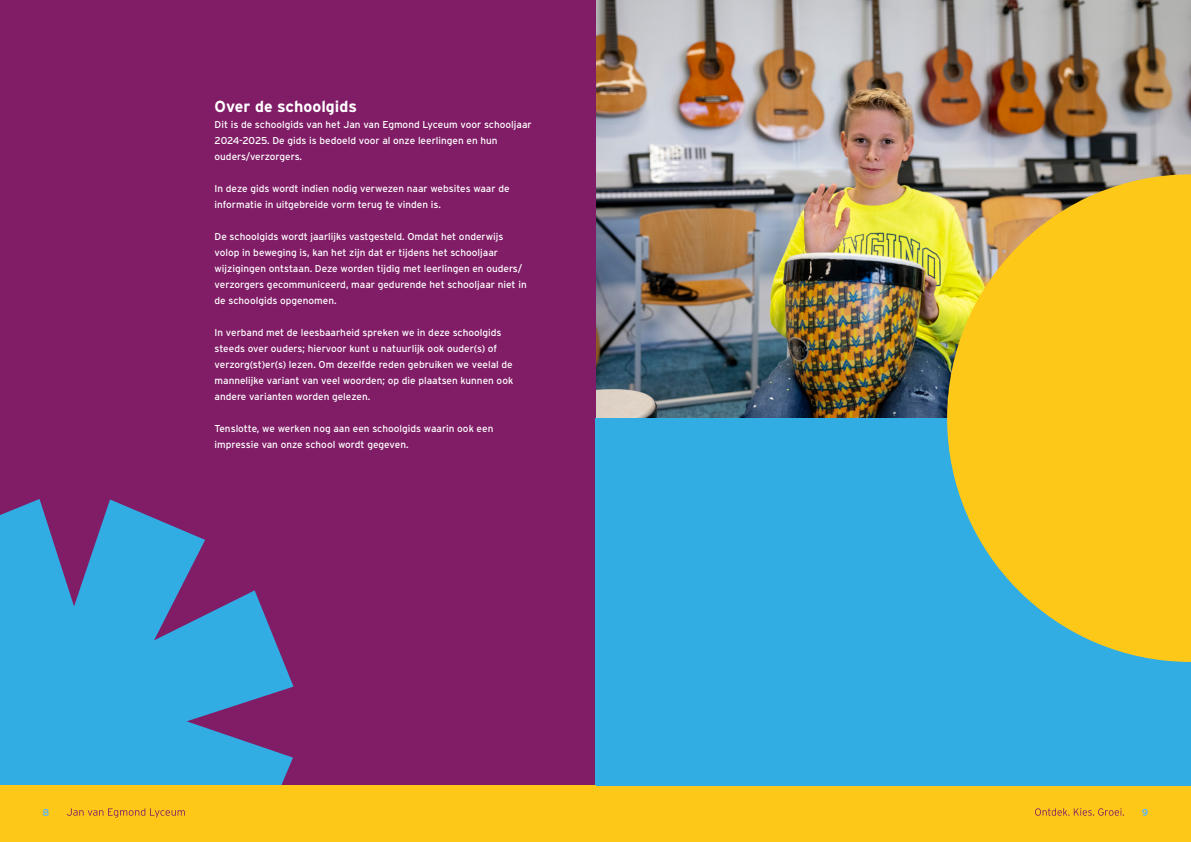
<style>
.page{position:relative;width:1191px;height:842px;background:#fff}
.page>*{position:absolute;margin:0;border:0;box-sizing:border-box;transform-origin:0 0}
.t1{font:700 16px "Interstate";color:#fff}
.t2{font:10px/16px "Interstate";color:#fff}
.t3{font:700 10px "Interstate";color:#65b9e9}
</style>
<div class="page">
<div style="left:595px;top:785px;width:596px;height:57px;background:#fec818"></div>
<svg style="left:1035px;top:808px;width:89px;height:8px"></svg>
<img style="left:595px;top:0;width:596px;height:418px">
<div style="left:0;top:0;width:595px;height:785px;background:#801d66"></div>
<div style="left:595px;top:418px;width:596px;height:367px;background:#31ade4"></div>
<svg style="left:947px;top:174px;width:244px;height:488px;fill:#fec818"></svg>
<svg style="left:0;top:499px;width:293px;height:286px;fill:#31ade4"></svg>
<div style="left:0;top:785px;width:595px;height:57px;background:#fec818"></div>
<svg style="left:67px;top:808px;width:118px;height:10px"></svg>
<p class="t3" style="left:43px;top:807px;width:9px">8</p>
<h1 class="t1" style="left:214px;top:97px;width:144px">Over de schoolgids</h1>
<p class="t2" style="left:214px;top:116px;width:319px">Dit is de schoolgids van het Jan van Egmond Lyceum voor schooljaar<br>2024-2025. De gids is bedoeld voor al onze leerlingen en hun ouders/verzorgers.</p>
<p class="t2" style="left:214px;top:180px;width:296px">In deze gids wordt indien nodig verwezen naar websites waar de informatie in uitgebreide vorm terug te vinden is.</p>
<p class="t2" style="left:214px;top:228px;width:314px">De schoolgids wordt jaarlijks vastgesteld. Omdat het onderwijs volop in beweging is, kan het zijn dat er tijdens het schooljaar wijzigingen ontstaan. Deze worden tijdig met leerlingen en ouders/ verzorgers gecommuniceerd, maar gedurende het schooljaar niet in de schoolgids opgenomen.</p>
<p class="t2" style="left:214px;top:324px;width:300px">In verband met de leesbaarheid spreken we in deze schoolgids steeds over ouders; hiervoor kunt u natuurlijk ook ouder(s) of verzorg(st)er(s) lezen. Om dezelfde reden gebruiken we veelal de mannelijke variant van veel woorden; op die plaatsen kunnen ook andere varianten worden gelezen.</p>
<p class="t2" style="left:214px;top:420px;width:280px">Tenslotte, we werken nog aan een schoolgids waarin ook een impressie van onze school wordt gegeven.</p>
<p class="t3" style="left:1141px;top:807px;width:8px">9</p>
</div>
